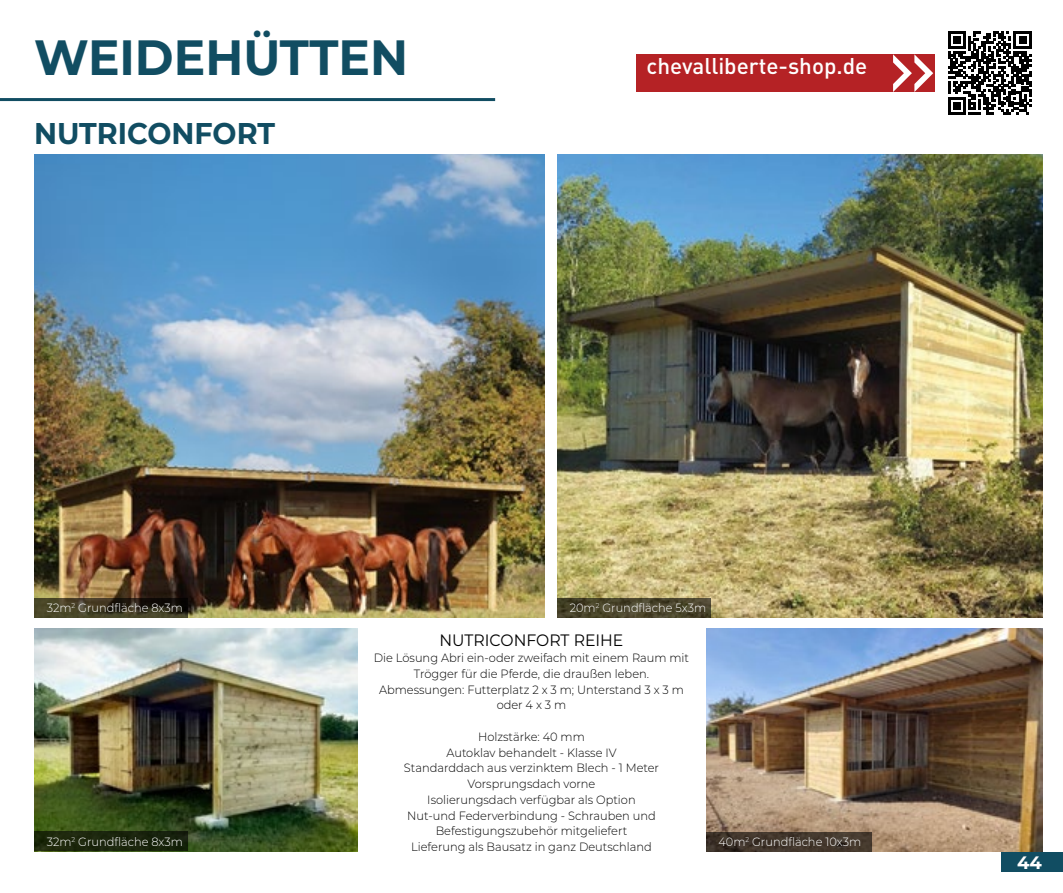
<style>
.page{position:relative;width:1063px;height:893px;background:#fff}
.page>*{position:absolute;margin:0;border:0;box-sizing:border-box;transform-origin:0 0}
.t1{font:700 49.5px "Montserrat";color:#114d62;scale:.95 1}
.t2{font:700 30px "Montserrat";color:#114d62;scale:.95 1}
.t3{font:500 22.5px "DIN";color:#fff}
.t4{font:700 18px "Montserrat";color:#fff}
.t5{font:16.5px "Montserrat";color:#000;scale:.95 1}
.t6{font:300 12px/15.8px "Montserrat";color:#000;text-align:center;scale:.95 1}
.t7{font:300 12px "Montserrat";color:#fff;scale:.95 1}
</style>
<div class="page">
<img style="left:34px;top:154px;width:511px;height:464px">
<img style="left:34px;top:628px;width:323px;height:223px">
<img style="left:706px;top:628px;width:336px;height:223px">
<img style="left:557px;top:154px;width:485px;height:464px">
<div style="left:636px;top:54px;width:298px;height:38px;background:#b52225"></div>
<svg style="left:893px;top:54px;width:40px;height:38px"></svg>
<svg style="left:948px;top:31px;width:83px;height:83px"></svg>
<svg style="left:557px;top:598px;width:154px;height:20px;background:#49442b"></svg>
<svg style="left:34px;top:598px;width:154px;height:20px;background:#38331f"></svg>
<div style="left:34px;top:831px;width:154px;height:20px;background:#1a250c"></div>
<hr style="left:0;top:98px;width:495px;height:3px;background:#114d62">
<div style="left:1001px;top:852px;width:62px;height:20px;background:#114d62"></div>
<svg style="left:706px;top:832px;width:165px;height:19px;background:#40352a"></svg>
<h1 class="t1" style="left:34px;top:22px;width:395px">WEIDEHÜTTEN</h1>
<h2 class="t2" style="left:34px;top:112px;width:255px">NUTRICONFORT</h2>
<h3 class="t3" style="left:647px;top:51px;width:222px">chevalliberte-shop.de</h3>
<p class="t7" style="left:47px;top:600px;width:145px">32m<sup>2</sup> Grundfläche 8x3m</p>
<p class="t7" style="left:570px;top:600px;width:145px">20m<sup>2</sup> Grundfläche 5x3m</p>
<h3 class="t5" style="left:440px;top:629px;width:195px">NUTRICONFORT REIHE</h3>
<p class="t6" style="left:374px;top:650px;width:333px">Die Lösung Abri ein-oder zweifach mit einem Raum mit Trögger für die Pferde, die draußen leben.<br>Abmessungen: Futterplatz 2 x 3 m; Unterstand 3 x 3 m oder 4 x 3 m</p>
<p class="t6" style="left:404px;top:728px;width:270px">Holzstärke: 40 mm<br>Autoklav behandelt - Klasse IV<br>Standarddach aus verzinktem Blech - 1 Meter Vorsprungsdach vorne<br>Isolierungsdach verfügbar als Option Nut-und Federverbindung - Schrauben und Befestigungszubehör mitgeliefert<br>Lieferung als Bausatz in ganz Deutschland</p>
<p class="t7" style="left:47px;top:833px;width:145px">32m<sup>2</sup> Grundfläche 8x3m</p>
<p class="t7" style="left:718px;top:834px;width:152px">40m<sup>2</sup> Grundfläche 10x3m</p>
<h3 class="t4" style="left:1017px;top:849px;width:26px">44</h3>
</div>
